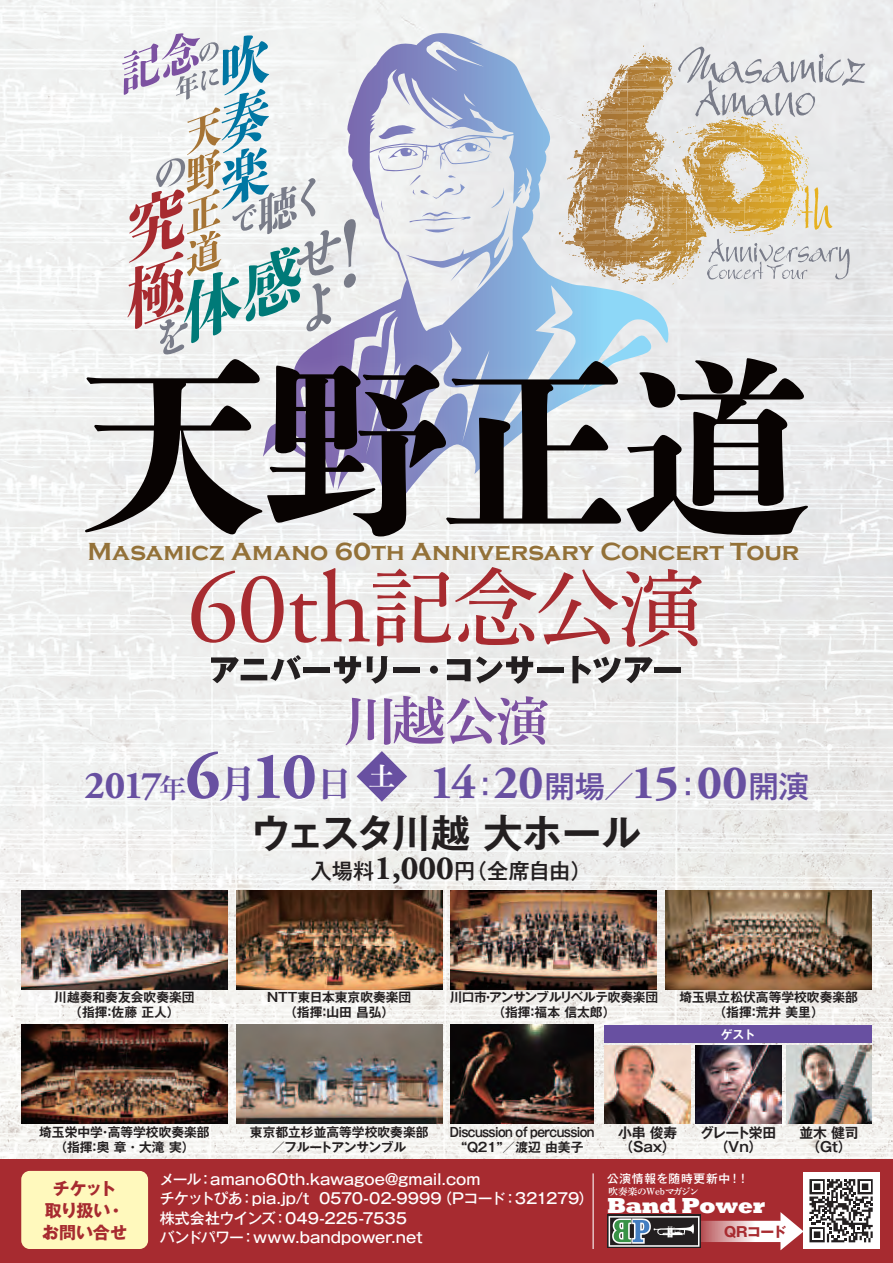
<style>
.page{position:relative;width:893px;height:1263px;background:#fff}
.page>*{position:absolute;margin:0;border:0;box-sizing:border-box;transform-origin:0 0}
.t1{font:700 66.9px "Adobe Garamond Pro";color:#6850a1}
.t2{font:53.1px "Shuei Min Pr 6 N B";color:#7c51a1}
.t3{font:700 47.85px "Adobe Garamond Pro";letter-spacing:-.02em;color:#6850a1}
.t4{font:700 39.3px "Gothic MB101 Pr 6 N De";color:#231f20}
.t5{font:700 39.3px "Adobe Garamond Pro";color:#6850a1}
.t6{font:38.1px "Shuei Min Pr 6 N B";color:#6850a1}
.t7{font:700 34.05px "Adobe Garamond Pro";color:#231f20}
.t8{font:500 30.45px "Gothic MB101 Pr 6 N";color:#6850a1}
.t9{font:26.55px "Shuei Min Pr 6 N B";color:#6850a1}
.t10{font:700 25.5px "Copperplate Gothic";letter-spacing:-.005em;color:#937138}
.t11{font:800 22.35px "Rockwell";letter-spacing:-.025em;color:#fff}
.t12{font:500 21.3px "Gothic MB101 Pr 6 N";color:#231f20}
.t13{font:700 16.95px/22.4px "Gothic MB101 Pr 6 N";letter-spacing:-.015em;color:#a72b30}
.t14{font:500 14.85px "Gothic MB101 Pr 6 N";letter-spacing:-.01em;color:#fff}
.t15{font:500 14.85px/19.2px "Gothic MB101 Pr 6 N";letter-spacing:.01em;color:#fff}
.t16{font:700 13.8px/13.8px "Gothic MB101 Pr 6 N De";letter-spacing:-.015em;color:#231f20}
.t17{font:700 13.8px/13.8px "Gothic MB101 Pr 6 N De";letter-spacing:-.075em;color:#231f20;text-align:center}
.t18{font:700 13.8px "Gothic MB101 Pr 6 N";letter-spacing:-.025em;color:#a72b30}
.t19{font:700 12.75px/14.9px "Gothic MB101 Pr 6 N De";color:#231f20;text-align:center}
.t20{font:700 12.75px/14.9px "Gothic MB101 Pr 6 N De";letter-spacing:-.05em;color:#231f20;text-align:center;scale:.88 1}
.t21{font:700 12.75px "Gothic MB101 Pr 6 N De";letter-spacing:-.03em;color:#231f20}
.t22{font:500 11.7px "Gothic MB101 Pr 6 N";letter-spacing:.06em;color:#fff}
.t23{font:700 11.7px "Gothic MB101 Pr 6 N De";color:#fff}
.t24{font:9.6px "Shuei Min Pr 6 N B";letter-spacing:-.005em;color:#fff}
.s1{font-family:"Adobe Garamond Pro";font-weight:700;font-size:66.9px}
.s2{font-family:"Gothic MB101 Pr 6 N";font-weight:500;font-size:30.45px}
</style>
<div class="page">
<img style="left:0;top:0;width:893px;height:1159px">
<div style="left:0;top:1159px;width:893px;height:104px;background:#a72b30"></div>
<img style="left:60px;top:333px;width:774px;height:229px">
<svg style="left:211px;top:655px;width:90px;height:28px"></svg>
<div style="left:303px;top:667px;width:27px;height:5px;background:#231f20"></div>
<svg style="left:334px;top:656px;width:27px;height:28px"></svg>
<svg style="left:367px;top:656px;width:21px;height:28px"></svg>
<div style="left:393px;top:667px;width:27px;height:5px;background:#231f20"></div>
<div style="left:430px;top:666px;width:8px;height:8px;background:#231f20;border-radius:50%"></div>
<svg style="left:447px;top:656px;width:86px;height:28px"></svg>
<div style="left:537px;top:667px;width:27px;height:5px;background:#231f20"></div>
<svg style="left:572px;top:656px;width:81px;height:27px"></svg>
<div style="left:654px;top:667px;width:27px;height:5px;background:#231f20"></div>
<svg style="left:191px;top:570px;width:44px;height:73px"></svg>
<svg style="left:241px;top:567px;width:461px;height:80px"></svg>
<div style="left:556px;top:0;width:267px;height:33px;background:#ecedee"></div>
<svg style="left:85px;top:33px;width:780px;height:503px"></svg>
<svg style="left:357px;top:751px;width:50px;height:51px"></svg>
<div style="left:21px;top:1171px;width:127px;height:78px;background:#fff9bd;border-radius:9px"></div>
<div style="left:605px;top:1025px;width:267px;height:18px;background:#6850a1"></div>
<svg style="left:701px;top:1212px;width:102px;height:38px"></svg>
<div style="left:803px;top:1172px;width:76px;height:77px;background:#fff"></div>
<svg style="left:809px;top:1179px;width:64px;height:63px"></svg>
<svg style="left:607px;top:1215px;width:94px;height:33px"></svg>
<svg style="left:609px;top:1216px;width:90px;height:31px;background:#687371"></svg>
<hr style="left:593px;top:1173px;width:1px;height:76px;background:#fff">
<img style="left:21px;top:890px;width:206px;height:99px">
<img style="left:236px;top:890px;width:206px;height:99px">
<img style="left:451px;top:890px;width:206px;height:99px">
<img style="left:665px;top:890px;width:207px;height:99px">
<img style="left:21px;top:1025px;width:206px;height:99px">
<img style="left:236px;top:1025px;width:206px;height:99px">
<img style="left:451px;top:1025px;width:142px;height:99px">
<img style="left:605px;top:1046px;width:85px;height:78px">
<img style="left:696px;top:1046px;width:85px;height:78px">
<img style="left:786px;top:1046px;width:86px;height:78px">
<h3 class="t10" style="left:87px;top:537px;width:713px">Masamicz Amano 60th Anniversary Concert Tour</h3>
<h3 class="t6" style="left:185px;top:762px;width:73px">月<span class="s1">6</span></h3>
<h1 class="t1" style="left:251px;top:738px;width:67px">10</h1>
<h3 class="t5" style="left:84px;top:762px;width:79px">2017</h3>
<h3 class="t9" style="left:159px;top:773px;width:28px">年</h3>
<h2 class="t2" style="left:344px;top:691px;width:207px">川越公演</h2>
<h3 class="t6" style="left:315px;top:762px;width:116px">日<sup>土</sup>　　</h3>
<h3 class="t3" style="left:430px;top:755px;width:115px">14<span class="s2">：</span>20</h3>
<h3 class="t3" style="left:604px;top:755px;width:145px"><span class="s2">／</span>15<span class="s2">：</span>00</h3>
<h3 class="t8" style="left:748px;top:761px;width:62px">開演</h3>
<h3 class="t8" style="left:545px;top:761px;width:62px">開場</h3>
<h3 class="t4" style="left:251px;top:800px;width:391px">ウェスタ川越大ホール</h3>
<h3 class="t12" style="left:454px;top:853px;width:139px">（円全席自由(</h3>
<h3 class="t7" style="left:374px;top:848px;width:81px">1,000</h3>
<h3 class="t12" style="left:311px;top:853px;width:65px">入場料</h3>
<p class="t19" style="left:54px;top:989px;width:142px">川越奏和奏友会吹奏楽団（指揮佐藤正人(</p>
<p class="t19" style="left:103px;top:1004px;width:14px">：</p>
<p class="t19" style="left:267px;top:989px;width:146px">NTT東日本東京吹奏楽団（指揮山田昌弘(</p>
<p class="t19" style="left:318px;top:1004px;width:14px">：</p>
<p class="t21" style="left:450px;top:987px;width:210px">川口市アンサンブルリベルテ吹奏楽団</p>
<p class="t19" style="left:492px;top:989px;width:125px;text-align:left;text-indent:-10px">・<br>（指揮福本信太郎(</p>
<p class="t19" style="left:526px;top:1004px;width:14px">：</p>
<p class="t19" style="left:679px;top:989px;width:180px">埼玉県立松伏高等学校吹奏楽部（指揮荒井美里(</p>
<p class="t19" style="left:747px;top:1004px;width:14px">：</p>
<p class="t23" style="left:721px;top:1024px;width:36px">ゲスト</p>
<p class="t19" style="left:39px;top:1124px;width:172px">埼玉栄中学高等学校吹奏楽部</p>
<p class="t19" style="left:54px;top:1124px;width:142px;text-align:left;text-indent:45px">・<br>（指揮奥章・大滝実(</p>
<p class="t19" style="left:88px;top:1139px;width:14px">：</p>
<p class="t17" style="left:700px;top:1125px;width:78px">グレート栄田（Vn(</p>
<p class="t19" style="left:250px;top:1124px;width:180px">東京都立杉並高等学校吹奏楽部／フルートアンサンブル</p>
<p class="t16" style="left:618px;top:1125px;width:61px">小串俊寿（Sax(</p>
<p class="t16" style="left:799px;top:1125px;width:61px;text-align:center">並木健司（Gt(</p>
<p class="t20" style="left:450px;top:1124px;width:166px">Discussion of percussion<br>Q“ 21 ／” 渡辺由美子</p>
<h3 class="t13" style="left:108px;top:1176px;width:19px;text-indent:-55px">チケット・</h3>
<h3 class="t13" style="left:42px;top:1199px;width:87px">取り扱いお問い合せ</h3>
<p class="t14" style="left:210px;top:1167px;width:272px">amano60th.kawagoe@gmail.com</p>
<p class="t14" style="left:160px;top:1167px;width:43px">メール</p>
<p class="t14" style="left:198px;top:1167px;width:16px">：</p>
<p class="t14" style="left:160px;top:1186px;width:84px">チケットぴあ</p>
<p class="t14" style="left:252px;top:1186px;width:59px">pia.jp t/</p>
<p class="t14" style="left:240px;top:1186px;width:16px">：</p>
<p class="t14" style="left:437px;top:1186px;width:70px">（Pコード</p>
<p class="t14" style="left:503px;top:1186px;width:92px">：321279(</p>
<p class="t14" style="left:319px;top:1186px;width:124px">0570-02-9999</p>
<p class="t15" style="left:253px;top:1207px;width:171px;text-indent:-93px">株式会社ウインズwww.bandpower.net</p>
<p class="t14" style="left:273px;top:1205px;width:136px">：049-225-7535</p>
<p class="t14" style="left:160px;top:1225px;width:86px">バンドパワー</p>
<p class="t14" style="left:241px;top:1225px;width:16px">：</p>
<p class="t22" style="left:607px;top:1169px;width:135px">公演情報を随時更新中!</p>
<h3 class="t11" style="left:607px;top:1192px;width:159px">Band Power</h3>
<p class="t22" style="left:737px;top:1169px;width:13px">!</p>
<p class="t24" style="left:609px;top:1186px;width:92px">吹奏楽のWebマガジン</p>
<p class="t18" style="left:724px;top:1220px;width:64px">QRコード</p>
</div>
